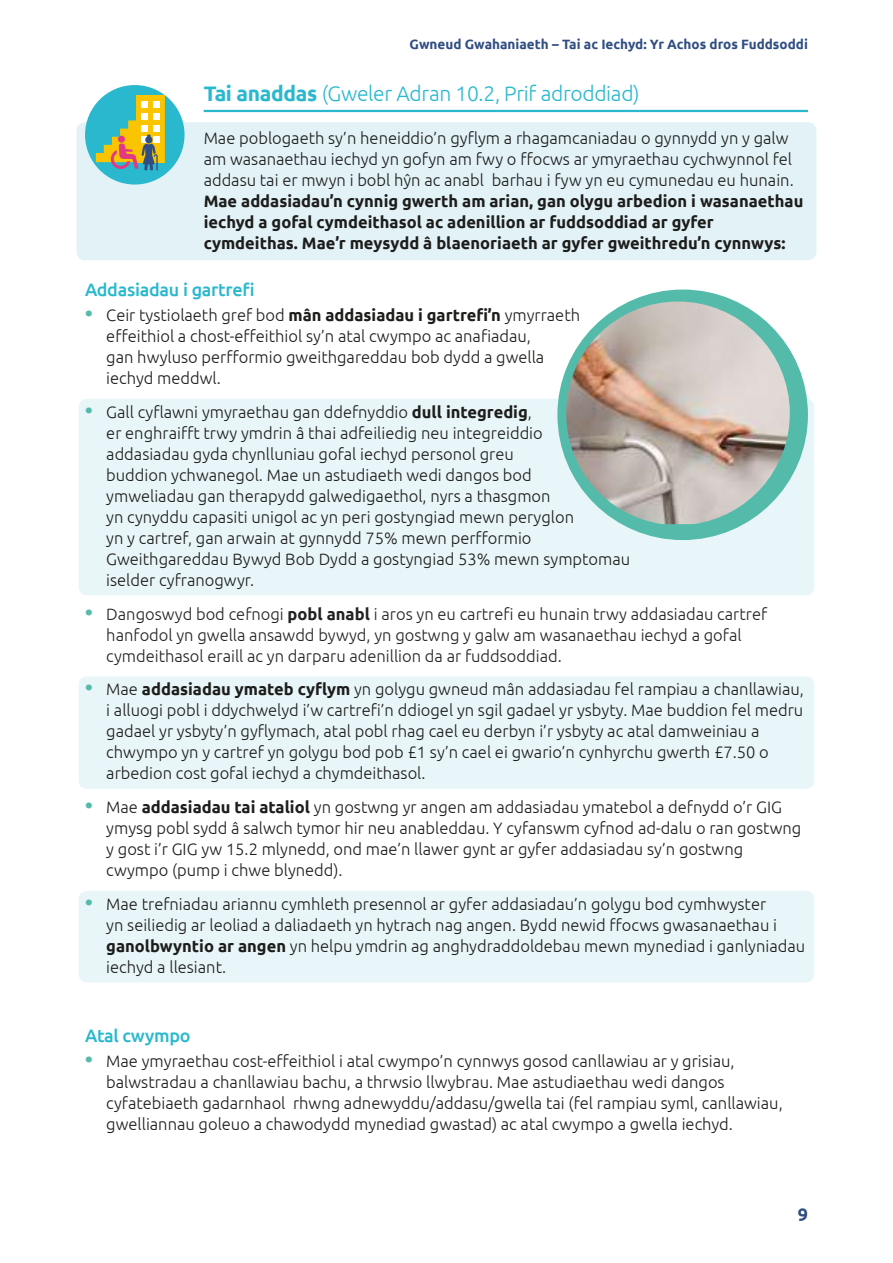
<style>
.page{position:relative;width:893px;height:1263px;background:#fff}
.page>*{position:absolute;margin:0;border:0;box-sizing:border-box;transform-origin:0 0}
.t1{font:300 21px "Ubuntu";letter-spacing:-.015em;color:#29b8ce}
.t2{font:500 18px "Ubuntu";letter-spacing:-.015em;color:#29b8ce}
.t3{font:700 18px "Ubuntu";color:#304e82}
.t4{font:300 16.5px/21px "Ubuntu";color:#1d1d1b}
.t5{font:300 16.5px/21px "Ubuntu";color:#222}
.t6{font:700 16.5px/21px "Ubuntu";color:#1d1d1b}
.t7{font:700 13.5px "Ubuntu";color:#304e82}
.s1{font-weight:700}
.s2{font-weight:700;font-size:21px;color:#54bbab}
.s3{color:#1d1d1b}
</style>
<div class="page">
<hr style="left:204px;top:110px;width:604px;height:2px;background:#29b8ce">
<div style="left:77px;top:122px;width:739px;height:138px;background:#e2f2f7;border-radius:9px"></div>
<div style="left:79px;top:399px;width:735px;height:196px;background:#e9f6f9;border-radius:9px"></div>
<div style="left:79px;top:676px;width:735px;height:113px;background:#e9f6f9;border-radius:9px"></div>
<div style="left:79px;top:891px;width:735px;height:91px;background:#e9f6f9;border-radius:9px"></div>
<div style="left:85px;top:85px;width:100px;height:100px;background:#29b8ce;border-radius:50%"></div>
<div style="left:137px;top:95px;width:28px;height:68px;background:#fac400"></div>
<div style="left:153px;top:136px;width:7px;height:7px;background:#fff"></div>
<div style="left:141px;top:101px;width:7px;height:7px;background:#fff"></div>
<div style="left:153px;top:101px;width:7px;height:7px;background:#fff"></div>
<div style="left:141px;top:114px;width:7px;height:6px;background:#fff"></div>
<div style="left:153px;top:114px;width:7px;height:6px;background:#fff"></div>
<div style="left:153px;top:125px;width:7px;height:6px;background:#fff"></div>
<svg style="left:96px;top:120px;width:62px;height:51px"></svg>
<div style="left:118px;top:136px;width:7px;height:7px;background:#e13983;border-radius:50%"></div>
<div style="left:557px;top:289px;width:251px;height:251px;background:#54bbab;border-radius:50%"></div>
<img style="left:566px;top:302px;width:224px;height:222px">
<p class="t7" style="left:410px;top:36px;width:400px">Gwneud Gwahaniaeth – Tai ac Iechyd: Yr Achos dros Fuddsoddi</p>
<p class="t1" style="left:204px;top:81px;width:438px"><span class="s1">Tai anaddas</span> (Gweler Adran 10.2, Prif adroddiad)</p>
<p class="t4" style="left:204px;top:127px;width:592px">Mae poblogaeth sy’n heneiddio’n gyflym a rhagamcaniadau o gynnydd yn y galw am wasanaethau iechyd yn gofyn am fwy o ffocws ar ymyraethau cychwynnol fel addasu tai er mwyn i bobl hŷn ac anabl barhau i fyw yn eu cymunedau eu hunain.</p>
<p class="t6" style="left:204px;top:190px;width:601px">Mae addasiadau’n cynnig gwerth am arian, gan olygu arbedion i wasanaethau iechyd a gofal cymdeithasol ac adenillion ar fuddsoddiad ar gyfer cymdeithas. Mae’r meysydd â blaenoriaeth ar gyfer gweithredu’n cynnwys:</p>
<p class="t2" style="left:85px;top:278px;width:171px">Addasiadau i gartrefi</p>
<p class="t4" style="left:106px;top:304px;width:475px;text-indent:-21px"><span class="s2">•</span> Ceir tystiolaeth gref bod <span class="s1">mân addasiadau i gartrefi’n</span> ymyrraeth effeithiol a chost-effeithiol sy’n atal cwympo ac anafiadau,<br>gan hwyluso perfformio gweithgareddau bob dydd a gwella iechyd meddwl.</p>
<p class="t4" style="left:106px;top:401px;width:525px;text-indent:-21px"><span class="s2">•</span> Gall cyflawni ymyraethau gan ddefnyddio <span class="s1">dull integredig</span>,<br>er enghraifft trwy ymdrin â thai adfeiliedig neu integreiddio<br>addasiadau gyda chynlluniau gofal iechyd personol greu<br>buddion ychwanegol. Mae un astudiaeth wedi dangos bod<br>ymweliadau gan therapydd galwedigaethol, nyrs a thasgmon<br>yn cynyddu capasiti unigol ac yn peri gostyngiad mewn peryglon<br>yn y cartref, gan arwain at gynnydd 75% mewn perfformio Gweithgareddau Bywyd Bob Dydd a gostyngiad 53% mewn symptomau iselder cyfranogwyr.</p>
<p class="t5" style="left:106px;top:603px;width:662px;text-indent:-21px"><span class="s2">•</span> Dangoswyd bod cefnogi <span class="s1">pobl anabl</span> i aros yn eu cartrefi eu hunain trwy addasiadau cartref hanfodol yn gwella ansawdd bywyd, yn gostwng y galw am wasanaethau iechyd a gofal cymdeithasol eraill ac yn darparu adenillion da ar fuddsoddiad<span class="s3">.</span></p>
<p class="t4" style="left:106px;top:679px;width:699px;text-indent:-21px"><span class="s2">•</span> Mae <span class="s1">addasiadau ymateb cyflym</span> yn golygu gwneud mân addasiadau fel rampiau a chanllawiau, i alluogi pobl i ddychwelyd i’w cartrefi’n ddiogel yn sgil gadael yr ysbyty. Mae buddion fel medru gadael yr ysbyty’n gyflymach, atal pobl rhag cael eu derbyn i’r ysbyty ac atal damweiniau a chwympo yn y cartref yn golygu bod pob £1 sy’n cael ei gwario’n cynhyrchu gwerth £7.50 o arbedion cost gofal iechyd a chymdeithasol.</p>
<p class="t4" style="left:106px;top:796px;width:696px;text-indent:-21px"><span class="s2">•</span> Mae <span class="s1">addasiadau tai ataliol</span> yn gostwng yr angen am addasiadau ymatebol a defnydd o’r GIG ymysg pobl sydd â salwch tymor hir neu anableddau. Y cyfanswm cyfnod ad-dalu o ran gostwng y gost i’r GIG yw 15.2 mlynedd, ond mae’n llawer gynt ar gyfer addasiadau sy’n gostwng cwympo (pump i chwe blynedd).</p>
<p class="t4" style="left:106px;top:893px;width:700px;text-indent:-21px"><span class="s2">•</span> Mae trefniadau ariannu cymhleth presennol ar gyfer addasiadau’n golygu bod cymhwyster<br>yn seiliedig ar leoliad a daliadaeth yn hytrach nag angen. Bydd newid ffocws gwasanaethau i <span class="s1">ganolbwyntio ar angen</span> yn helpu ymdrin ag anghydraddoldebau mewn mynediad i ganlyniadau iechyd a llesiant.</p>
<p class="t2" style="left:85px;top:1024px;width:107px">Atal cwympo</p>
<p class="t4" style="left:106px;top:1050px;width:678px;text-indent:-21px"><span class="s2">•</span> Mae ymyraethau cost-effeithiol i atal cwympo’n cynnwys gosod canllawiau ar y grisiau, balwstradau a chanllawiau bachu, a thrwsio llwybrau. Mae astudiaethau wedi dangos cyfatebiaeth gadarnhaol rhwng adnewyddu/addasu/gwella tai (fel rampiau syml, canllawiau, gwelliannau goleuo a chawodydd mynediad gwastad) ac atal cwympo a gwella iechyd.</p>
<p class="t3" style="left:798px;top:1203px;width:12px">9</p>
</div>
